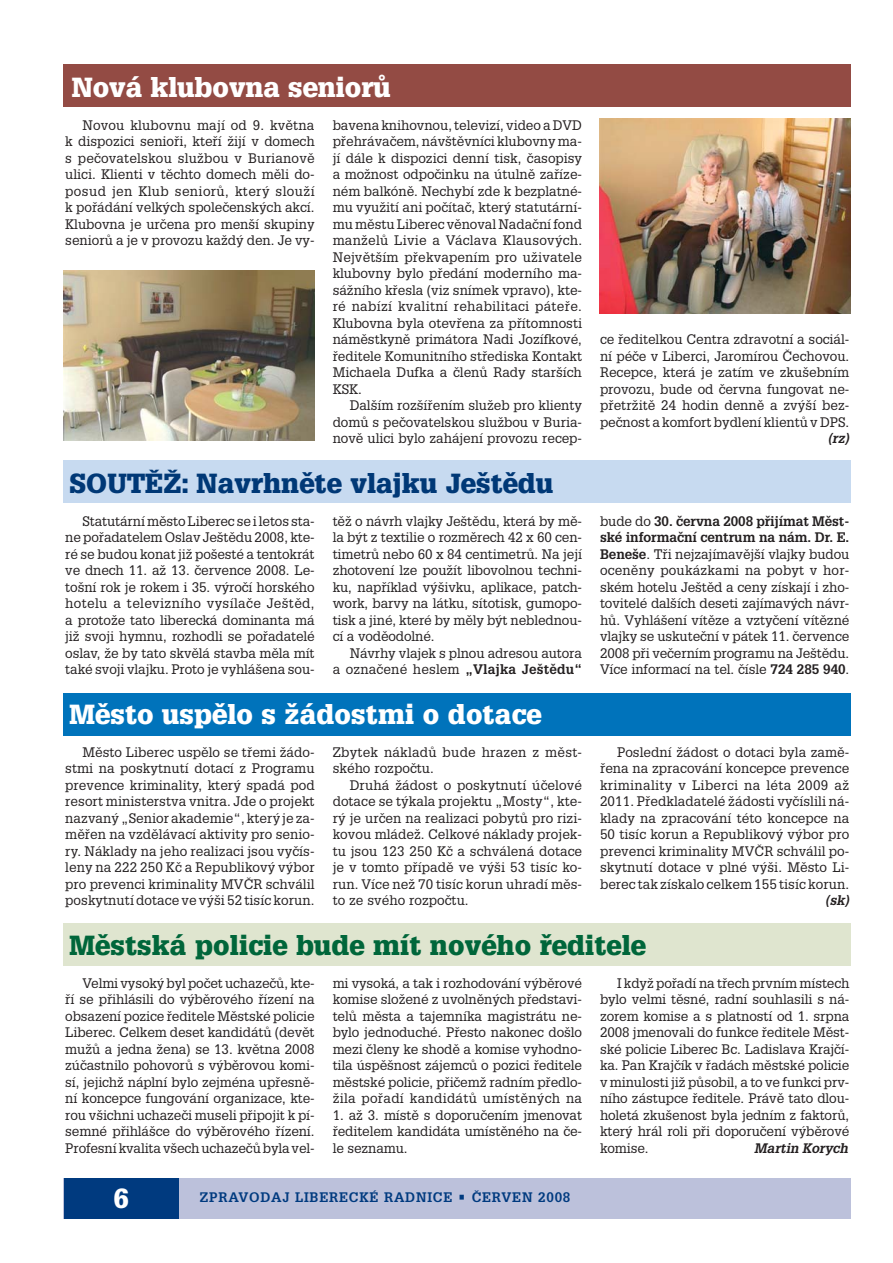
<style>
.page{position:relative;width:893px;height:1263px;background:#fff}
.page>*{position:absolute;margin:0;border:0;box-sizing:border-box;transform-origin:0 0}
.t1{font:900 27px "Glypha CE";letter-spacing:.005em;color:#fff}
.t2{font:900 27px "Glypha CE";letter-spacing:.005em;color:#00663a}
.t3{font:900 27px "Glypha CE";letter-spacing:.005em;color:#003876}
.t4{font:13.5px/16.5px "Glypha CE";color:#231f20;text-align:justify}
.t5{font:13.5px/16.5px "Glypha CE";letter-spacing:.02em;color:#231f20}
.t6{font:700 13.5px "Glypha CE";letter-spacing:.055em;color:#003a7f}
.t7{font:italic 700 13.5px "Glypha CE";letter-spacing:-.005em;color:#231f20}
.s1{font-weight:700}
</style>
<div class="page">
<div style="left:64px;top:1178px;width:786px;height:41px;background:#bcc1db"></div>
<div style="left:64px;top:1178px;width:115px;height:41px;background:#003a7f"></div>
<div style="left:64px;top:460px;width:786px;height:42px;background:#c7daf0"></div>
<div style="left:64px;top:693px;width:786px;height:43px;background:#0073bb"></div>
<div style="left:64px;top:924px;width:786px;height:42px;background:#dfe5cf"></div>
<div style="left:64px;top:64px;width:786px;height:42px;background:#934b44"></div>
<img style="left:64px;top:270px;width:251px;height:171px">
<img style="left:600px;top:118px;width:250px;height:195px">
<h1 class="t1" style="left:72px;top:78px;width:320px">Nová klubovna seniorÛ</h1>
<p class="t4" style="left:65px;top:118px;width:251px;text-indent:17px">Novou klubovnu mají od 9. kvûtna k dispozici seniofii, ktefií Ïijí v domech s peãovatelskou sluÏbou v Burianovû ulici. Klienti v tûchto domech mûli do&shy;posud jen Klub seniorÛ, kter˘ slouÏí k pofiádání velk˘ch spoleãensk˘ch akcí.<br>Klubovna je urãena pro men‰í skupiny seniorÛ a je v provozu kaÏd˘ den. Je vy-</p>
<p class="t4" style="left:332px;top:118px;width:251px">bavena knihovnou, televizí, video a DVD pfiehrávaãem, náv‰tûvníci klubovny ma&shy;jí dále k dispozici denní tisk, ãasopisy a moÏnost odpoãinku na útulnû zafiíze&shy;ném balkónû. Nechybí zde k bezplatné&shy;mu vyuÏití ani poãítaã, kter˘ statutární&shy;mu mûstu Liberec vûnoval Nadaãní fond manÏelÛ Livie a Václava Klausov˘ch.<br>Nejvût‰ím pfiekvapením pro uÏivatele klubovny bylo pfiedání moderního ma&shy;sáÏního kfiesla (viz snímek vpravo), kte&shy;ré nabízí kvalitní rehabilitaci pátefie.<br>Klubovna byla otevfiena za pfiítomnosti námûstkynû primátora Nadi Jozífkové, fieditele Komunitního stfiediska Kontakt Michaela Dufka a ãlenÛ Rady star‰ích KSK.</p>
<p class="t4" style="left:332px;top:399px;width:251px;text-indent:17px">Dal‰ím roz‰ífiením sluÏeb pro klienty domÛ s peãovatelskou sluÏbou v Buria&shy;novû ulici bylo zahájení provozu recep-</p>
<h1 class="t3" style="left:70px;top:474px;width:485px">SOUTùÎ: Navrhnûte vlajku Je‰tûdu</h1>
<p class="t4" style="left:65px;top:514px;width:251px;text-indent:17px">Statutární mûsto Liberec se i letos sta&shy;ne pofiadatelem Oslav Je‰tûdu 2008, kte&shy;ré se budou konat jiÏ po‰esté a tentokrát ve dnech 11. aÏ 13. ãervence 2008. Le&shy;to‰ní rok je rokem i 35. v˘roãí horského hotelu a televizního vysílaãe Je‰tûd, a protoÏe tato liberecká dominanta má jiÏ svoji hymnu, rozhodli se pofiadatelé oslav, Ïe by tato skvûlá stavba mûla mít také svoji vlajku. Proto je vyhlá‰ena sou-</p>
<p class="t4" style="left:332px;top:514px;width:251px">tûÏ o návrh vlajky Je‰tûdu, která by mû&shy;la b˘t z textilie o rozmûrech 42 x 60 cen&shy;timetrÛ nebo 60 x 84 centimetrÛ. Na její zhotovení lze pouÏít libovolnou techni&shy;ku, napfiíklad v˘‰ivku, aplikace, patch&shy;work, barvy na látku, sítotisk, gumopo&shy;tisk a jiné, které by mûly b˘t neblednou&shy;cí a vodûodolné.</p>
<p class="t4" style="left:332px;top:646px;width:251px;text-align:right">Návrhy vlajek s plnou adresou autora<br>a oznaãené heslem <span class="s1">„Vlajka Je‰tûdu“</span></p>
<h1 class="t1" style="left:70px;top:705px;width:473px">Mûsto uspûlo s Ïádostmi o dotace</h1>
<p class="t4" style="left:65px;top:745px;width:251px;text-indent:17px">Mûsto Liberec uspûlo se tfiemi Ïádo&shy;stmi na poskytnutí dotací z Programu prevence kriminality, kter˘ spadá pod resort ministerstva vnitra. Jde o projekt nazvan˘ „Senior akademie“, kter˘ je za&shy;mûfien na vzdûlávací aktivity pro senio&shy;ry. Náklady na jeho realizaci jsou vyãís&shy;leny na 222 250 Kã a Republikov˘ v˘bor pro prevenci kriminality MVâR schválil poskytnutí dotace ve v˘‰i 52 tisíc korun.</p>
<p class="t5" style="left:332px;top:745px;width:251px">Zbytek nákladÛ bude hrazen z mûst&shy;ského rozpoãtu.</p>
<p class="t4" style="left:332px;top:778px;width:251px;text-indent:17px">Druhá Ïádost o poskytnutí úãelové dotace se t˘kala projektu „Mosty“, kte&shy;r˘ je urãen na realizaci pobytÛ pro rizi&shy;kovou mládeÏ. Celkové náklady projek&shy;tu jsou 123 250 Kã a schválená dotace je v tomto pfiípadû ve v˘‰i 53 tisíc ko&shy;run. Více neÏ 70 tisíc korun uhradí mûs&shy;to ze svého rozpoãtu.</p>
<p class="t4" style="left:600px;top:333px;width:251px">ce fieditelkou Centra zdravotní a sociál&shy;ní péãe v Liberci, Jaromírou âechovou.<br>Recepce, která je zatím ve zku‰ebním provozu, bude od ãervna fungovat ne&shy;pfietrÏitû 24 hodin dennû a zv˘‰í bez&shy;peãnost a komfort bydlení klientÛ v DPS.</p>
<p class="t7" style="left:827px;top:434px;width:23px">(rz)</p>
<p class="t4" style="left:600px;top:514px;width:251px">bude do <span class="s1">30. ãervna 2008 pfiijímat Mûst&shy;ské informaãní centrum na nám. Dr. E.<br>Bene‰e</span>. Tfii nejzajímavûj‰í vlajky budou ocenûny poukázkami na pobyt v hor&shy;ském hotelu Je‰tûd a ceny získají i zho&shy;tovitelé dal‰ích deseti zajímav˘ch návr&shy;hÛ. Vyhlá‰ení vítûze a vztyãení vítûzné vlajky se uskuteãní v pátek 11. ãervence 2008 pfii veãerním programu na Je‰tûdu.<br>Více informací na tel. ãísle <span class="s1">724 285 940</span>.</p>
<p class="t4" style="left:600px;top:745px;width:251px;text-indent:17px">Poslední Ïádost o dotaci byla zamû&shy;fiena na zpracování koncepce prevence kriminality v Liberci na léta 2009 aÏ 2011. Pfiedkladatelé Ïádosti vyãíslili ná&shy;klady na zpracování této koncepce na 50 tisíc korun a Republikov˘ v˘bor pro prevenci kriminality MVâR schválil po&shy;skytnutí dotace v plné v˘‰i. Mûsto Li&shy;berec tak získalo celkem 155 tisíc korun.</p>
<p class="t7" style="left:825px;top:896px;width:26px">(sk)</p>
<h1 class="t2" style="left:70px;top:936px;width:578px">Mûstská policie bude mít nového fieditele</h1>
<p class="t4" style="left:65px;top:976px;width:251px;text-indent:17px">Velmi vysok˘ byl poãet uchazeãÛ, kte&shy;fií se pfiihlásili do v˘bûrového fiízení na obsazení pozice fieditele Mûstské policie Liberec. Celkem deset kandidátÛ (devût muÏÛ a jedna Ïena) se 13. kvûtna 2008 zúãastnilo pohovorÛ s v˘bûrovou komi&shy;sí, jejichÏ náplní bylo zejména upfiesnû&shy;ní koncepce fungování organizace, kte&shy;rou v‰ichni uchazeãi museli pfiipojit k pí&shy;semné pfiihlá‰ce do v˘bûrového fiízení.<br>Profesní kvalita v‰ech uchazeãÛ byla vel-</p>
<p class="t4" style="left:332px;top:976px;width:251px">mi vysoká, a tak i rozhodování v˘bûrové komise sloÏené z uvolnûn˘ch pfiedstavi&shy;telÛ mûsta a tajemníka magistrátu ne&shy;bylo jednoduché. Pfiesto nakonec do‰lo mezi ãleny ke shodû a komise vyhodno&shy;tila úspû‰nost zájemcÛ o pozici fieditele mûstské policie, pfiiãemÏ radním pfiedlo-Ïila pofiadí kandidátÛ umístûn˘ch na</p>
<p class="t4" style="left:332px;top:1108px;width:251px">1. aÏ 3. místû s doporuãením jmenovat fieditelem kandidáta umístûného na ãe&shy;le seznamu.</p>
<h1 class="t1" style="left:114px;top:1189px;width:17px">6</h1>
<p class="t6" style="left:200px;top:1193px;width:372px">ZPRAVODAJ LIBERECKÉ RADNICE • âERVEN 2008</p>
<p class="t4" style="left:600px;top:976px;width:251px;text-indent:17px">I kdyÏ pofiadí na tfiech prvním místech bylo velmi tûsné, radní souhlasili s ná&shy;zorem komise a s platností od 1. srpna 2008 jmenovali do funkce fieditele Mûst&shy;ské policie Liberec Bc. Ladislava Krajãí&shy;ka. Pan Krajãík v fiadách mûstské policie v minulosti jiÏ pÛsobil, a to ve funkci prv&shy;ního zástupce fieditele. Právû tato dlou&shy;holetá zku‰enost byla jedním z faktorÛ, kter˘ hrál roli pfii doporuãení v˘bûrové komise.</p>
<p class="t7" style="left:754px;top:1143px;width:95px">Martin Korych</p>
</div>
